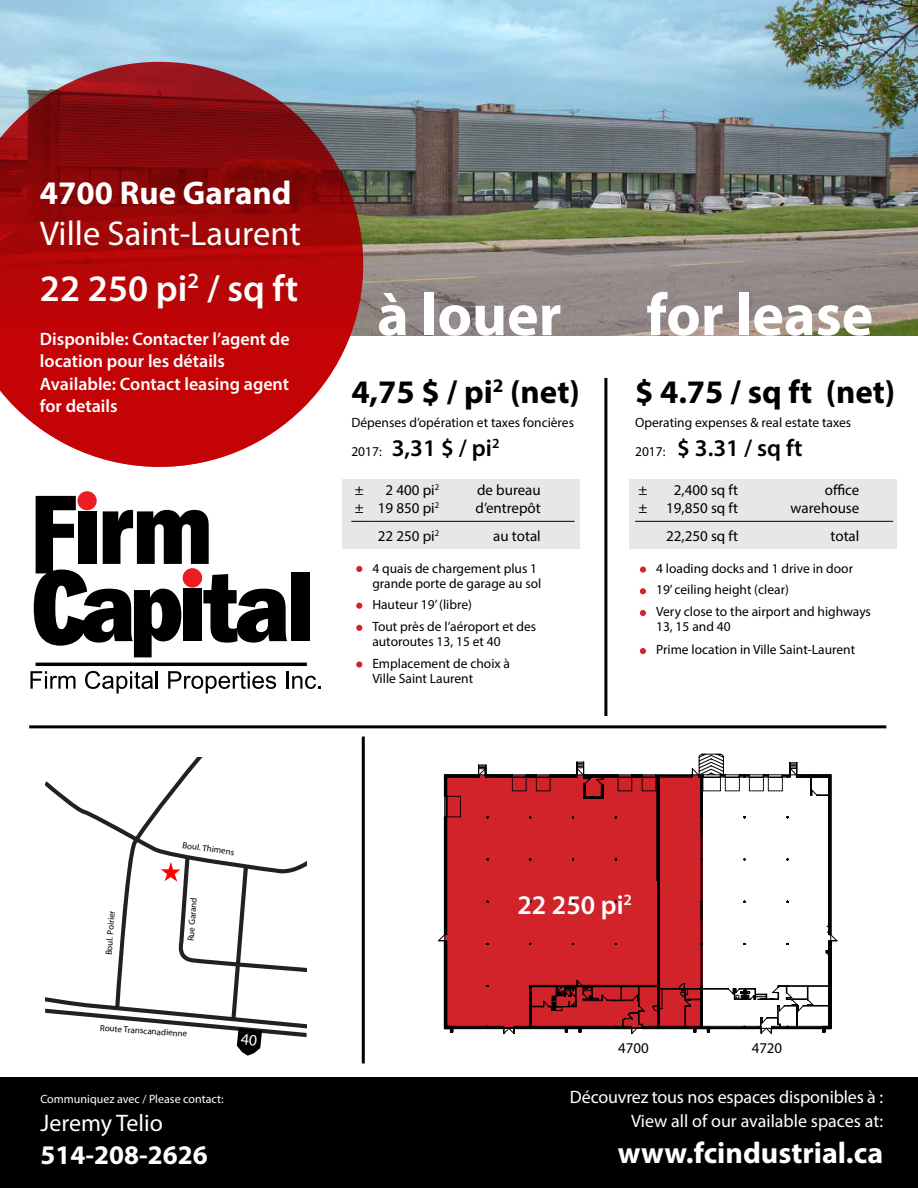
<style>
.page{position:relative;width:918px;height:1188px;background:#fff}
.page>*{position:absolute;margin:0;border:0;box-sizing:border-box;transform-origin:0 0}
.t1{font:700 60px "Myriad Pro";color:#fff}
.t2{font:600 37.5px "Myriad Pro";color:#fff}
.t3{font:34.5px "Myriad Pro";color:#fff}
.t4{font:700 33px "Myriad Pro";color:#000}
.t5{font:700 33px "Myriad Pro";color:#fff}
.t6{font:700 30px "Myriad Pro";color:#fff}
.t7{font:700 27px "Myriad Pro";color:#fff}
.t8{font:600 27px "Myriad Pro";color:#fff}
.t9{font:600 24px "Myriad Pro";color:#000}
.t10{font:24px "Myriad Pro";color:#fff}
.t11{font:600 18px "Myriad Pro";color:#fff}
.t12{font:18px "Myriad Pro";letter-spacing:-.01em;color:#fff}
.t13{font:15px "Myriad Pro";color:#000}
.t14{font:13.5px/15px "Myriad Pro";color:#000}
.t15{font:12px "Myriad Pro";color:#fff}
.t16{font:9px "Myriad Pro";color:#000}
.s1{font-weight:400;font-size:13.5px}
</style>
<div class="page">
<svg style="left:439px;top:754px;width:398px;height:280px"></svg>
<svg style="left:444px;top:817px;width:379px;height:211px"></svg>
<svg style="left:446px;top:775px;width:257px;height:252px;background:#c42027"></svg>
<div style="left:629px;top:479px;width:268px;height:70px;background:#e6e7e8"></div>
<div style="left:342px;top:479px;width:237px;height:70px;background:#e6e7e8"></div>
<hr style="left:362px;top:737px;width:3px;height:326px;background:#000">
<img style="left:0;top:0;width:918px;height:335px">
<div style="left:0;top:1077px;width:918px;height:111px;background:#000"></div>
<svg style="left:0;top:62px;width:363px;height:405px;background:#ac292c"></svg>
<hr style="left:29px;top:725px;width:857px;height:3px;background:#000">
<svg style="left:351px;top:521px;width:19px;height:1px"></svg>
<hr style="left:370px;top:521px;width:76px;height:1px;background:#000">
<hr style="left:446px;top:521px;width:129px;height:1px;background:#000">
<svg style="left:635px;top:521px;width:19px;height:1px"></svg>
<hr style="left:654px;top:521px;width:91px;height:1px;background:#000">
<hr style="left:745px;top:521px;width:148px;height:1px;background:#000">
<hr style="left:604px;top:378px;width:3px;height:338px;background:#000">
<div style="left:291px;top:572px;width:18px;height:69px;background:#000"></div>
<svg style="left:77px;top:491px;width:20px;height:19px"></svg>
<svg style="left:34px;top:496px;width:253px;height:161px"></svg>
<svg style="left:30px;top:671px;width:46px;height:18px"></svg>
<svg style="left:85px;top:671px;width:73px;height:23px"></svg>
<svg style="left:168px;top:671px;width:108px;height:23px"></svg>
<svg style="left:286px;top:671px;width:35px;height:18px"></svg>
<hr style="left:36px;top:663px;width:271px;height:3px;background:#000">
<svg style="left:356px;top:566px;width:6px;height:6px"></svg>
<svg style="left:356px;top:603px;width:6px;height:6px"></svg>
<svg style="left:356px;top:625px;width:6px;height:6px"></svg>
<svg style="left:640px;top:567px;width:6px;height:6px"></svg>
<svg style="left:640px;top:588px;width:6px;height:6px"></svg>
<svg style="left:640px;top:610px;width:6px;height:6px"></svg>
<svg style="left:640px;top:648px;width:6px;height:6px"></svg>
<svg style="left:356px;top:662px;width:6px;height:6px"></svg>
<svg style="left:45px;top:758px;width:262px;height:298px"></svg>
<p class="t5" style="left:40px;top:171px;width:253px">4700 Rue Garand</p>
<p class="t3" style="left:40px;top:213px;width:262px">Ville Saint-Laurent</p>
<p class="t2" style="left:40px;top:264px;width:260px">22 250 pi<sup>2</sup> / sq ft</p>
<p class="t11" style="left:40px;top:327px;width:251px">Disponible: Contacter l’agent de</p>
<p class="t11" style="left:40px;top:350px;width:187px">location pour les détails</p>
<p class="t11" style="left:40px;top:372px;width:251px">Available: Contact leasing agent</p>
<p class="t11" style="left:40px;top:395px;width:79px">for details</p>
<p class="t1" style="left:377px;top:276px;width:186px">à louer</p>
<p class="t1" style="left:646px;top:276px;width:228px">for lease</p>
<p class="t4" style="left:351px;top:371px;width:230px">4,75 $ / pi<sup>2</sup> (net)</p>
<p class="t14" style="left:351px;top:415px;width:224px">Dépenses d’opération et taxes foncières</p>
<p class="t9" style="left:351px;top:433px;width:150px"><span class="s1">2017:</span> 3,31 $ / pi<sup>2</sup></p>
<p class="t13" style="left:355px;top:481px;width:10px">±</p>
<p class="t13" style="left:386px;top:481px;width:55px">2 400 pi<sup>2</sup></p>
<p class="t13" style="left:477px;top:481px;width:65px">de bureau</p>
<p class="t13" style="left:355px;top:498px;width:10px">±</p>
<p class="t13" style="left:378px;top:498px;width:63px">19 850 pi<sup>2</sup></p>
<p class="t13" style="left:476px;top:498px;width:67px">d’entrepôt</p>
<p class="t13" style="left:378px;top:527px;width:63px">22 250 pi<sup>2</sup></p>
<p class="t13" style="left:493px;top:527px;width:49px">au total</p>
<p class="t14" style="left:372px;top:560px;width:170px;text-indent:-15px">• 4 quais de chargement plus 1 grande porte de garage au sol</p>
<p class="t14" style="left:357px;top:597px;width:116px">• Hauteur 19’ (libre)</p>
<p class="t14" style="left:372px;top:619px;width:165px;text-indent:-15px">• Tout près de l’aéroport et des autoroutes 13, 15 et 40</p>
<p class="t14" style="left:372px;top:656px;width:139px;text-indent:-15px">• Emplacement de choix à<br>Ville Saint Laurent</p>
<p class="t4" style="left:635px;top:371px;width:262px">$ 4.75 / sq ft (net)</p>
<p class="t14" style="left:635px;top:415px;width:218px">Operating expenses &amp; real estate taxes</p>
<p class="t9" style="left:635px;top:433px;width:169px"><span class="s1">2017:</span> $ 3.31 / sq ft</p>
<p class="t13" style="left:639px;top:481px;width:10px">±</p>
<p class="t13" style="left:674px;top:481px;width:66px">2,400 sq ft</p>
<p class="t13" style="left:825px;top:481px;width:36px">office</p>
<p class="t13" style="left:639px;top:498px;width:10px">±</p>
<p class="t13" style="left:666px;top:498px;width:73px">19,850 sq ft</p>
<p class="t13" style="left:791px;top:498px;width:70px">warehouse</p>
<p class="t13" style="left:666px;top:527px;width:73px">22,250 sq ft</p>
<p class="t13" style="left:831px;top:527px;width:30px">total</p>
<p class="t14" style="left:641px;top:560px;width:214px">• 4 loading docks and 1 drive in door</p>
<p class="t14" style="left:641px;top:582px;width:149px">• 19’ ceiling height (clear)</p>
<p class="t14" style="left:656px;top:604px;width:216px;text-indent:-15px">• Very close to the airport and highways<br>13, 15 and 40</p>
<p class="t14" style="left:641px;top:642px;width:216px">• Prime location in Ville Saint-Laurent</p>
<p class="t16" style="left:103px;top:955px;width:46px;rotate:-86deg">Boul. Poirier</p>
<p class="t16" style="left:183px;top:840px;width:54px;rotate:8deg">Boul. Thimens</p>
<p class="t16" style="left:185px;top:941px;width:45px;rotate:-86deg">Rue Garand</p>
<p class="t16" style="left:100px;top:1022px;width:89px;rotate:4deg">Route Transcanadienne</p>
<p class="t15" style="left:40px;top:1091px;width:185px">Communiquez avec / Please contact:</p>
<p class="t10" style="left:40px;top:1108px;width:124px">Jeremy Telio</p>
<p class="t7" style="left:40px;top:1137px;width:169px">514-208-2626</p>
<p class="t8" style="left:517px;top:888px;width:116px">22 250 pi<sup>2</sup></p>
<p class="t13" style="left:618px;top:1039px;width:32px">4700</p>
<p class="t13" style="left:752px;top:1039px;width:32px">4720</p>
<p class="t12" style="left:570px;top:1086px;width:315px">Découvrez tous nos espaces disponibles à :</p>
<p class="t12" style="left:631px;top:1110px;width:253px">View all of our available spaces at:</p>
<p class="t6" style="left:618px;top:1134px;width:267px">www.fcindustrial.ca</p>
</div>
